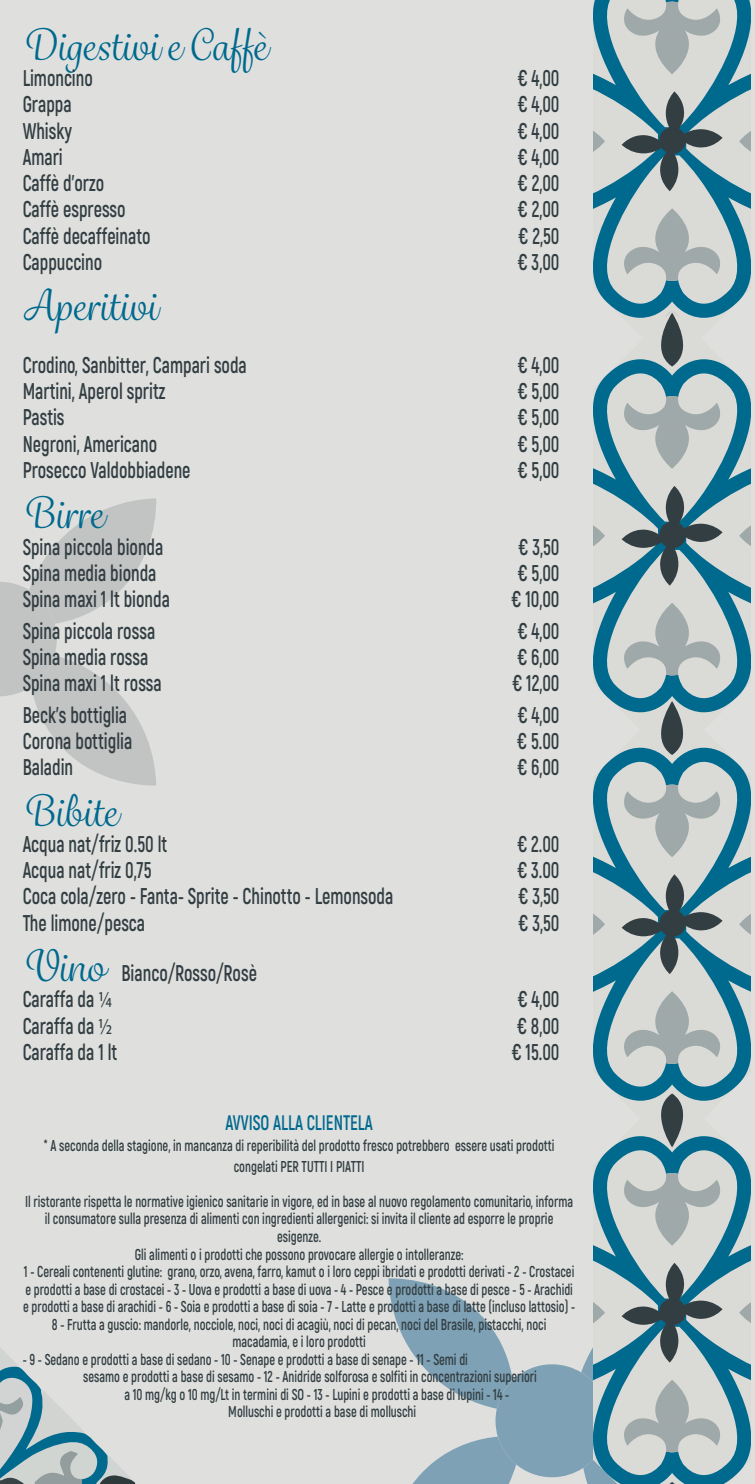
<style>
.page{position:relative;width:755px;height:1484px;background:#fff}
.page>*{position:absolute;margin:0;border:0;box-sizing:border-box;transform-origin:0 0}
.t1{font:42px "Grafolita Script";color:#00698e}
.t2{font:700 22.75px/26.2px "Akrobat";color:#333e42;scale:.8 1}
.t3{font:700 21px "Akrobat";color:#00698e;scale:.8 1}
.t4{font:700 15.75px/17.5px "Akrobat";color:#333e42;text-align:center;scale:.8 1}
.s1{font-family:"Grafolita Script";font-weight:400;font-size:42px;color:#00698e}
.s2{font-family:"Myriad Pro";font-weight:400}
</style>
<div class="page">
<div style="left:0;top:0;width:754px;height:1483px;background:#dfe0de"></div>
<svg style="left:0;top:498px;width:156px;height:287px"></svg>
<svg style="left:0;top:1348px;width:135px;height:135px"></svg>
<svg style="left:593px;top:0;width:156px;height:310px"></svg>
<svg style="left:617px;top:1px;width:108px;height:73px"></svg>
<svg style="left:593px;top:87px;width:11px;height:108px"></svg>
<svg style="left:738px;top:87px;width:11px;height:108px"></svg>
<svg style="left:617px;top:208px;width:108px;height:74px"></svg>
<svg style="left:621px;top:91px;width:101px;height:100px"></svg>
<svg style="left:616px;top:310px;width:112px;height:8px"></svg>
<svg style="left:593px;top:359px;width:156px;height:339px"></svg>
<svg style="left:617px;top:395px;width:108px;height:73px"></svg>
<svg style="left:593px;top:481px;width:11px;height:109px"></svg>
<svg style="left:738px;top:481px;width:11px;height:109px"></svg>
<svg style="left:617px;top:603px;width:108px;height:73px"></svg>
<svg style="left:621px;top:486px;width:101px;height:99px"></svg>
<svg style="left:648px;top:310px;width:47px;height:56px"></svg>
<svg style="left:593px;top:1150px;width:156px;height:333px"></svg>
<svg style="left:617px;top:1171px;width:108px;height:74px"></svg>
<svg style="left:738px;top:1258px;width:11px;height:108px"></svg>
<svg style="left:388px;top:1258px;width:337px;height:225px"></svg>
<svg style="left:608px;top:698px;width:128px;height:452px"></svg>
<svg style="left:593px;top:746px;width:156px;height:355px"></svg>
<svg style="left:617px;top:783px;width:108px;height:74px"></svg>
<svg style="left:593px;top:870px;width:11px;height:108px"></svg>
<svg style="left:738px;top:870px;width:11px;height:108px"></svg>
<svg style="left:617px;top:991px;width:108px;height:73px"></svg>
<svg style="left:621px;top:874px;width:101px;height:100px"></svg>
<svg style="left:648px;top:1089px;width:47px;height:58px"></svg>
<svg style="left:648px;top:701px;width:47px;height:58px"></svg>
<h1 class="t1" style="left:23px;top:19px;width:245px">Digestivi e Caffè</h1>
<h2 class="t2" style="left:23px;top:65px;width:89px">Limoncino</h2>
<h2 class="t2" style="left:517px;top:65px;width:54px">€ 4,00</h2>
<h2 class="t2" style="left:23px;top:91px;width:63px">Grappa</h2>
<h2 class="t2" style="left:517px;top:91px;width:54px">€ 4,00</h2>
<h2 class="t2" style="left:23px;top:117px;width:63px">Whisky</h2>
<h2 class="t2" style="left:517px;top:117px;width:54px">€ 4,00</h2>
<h2 class="t2" style="left:23px;top:144px;width:52px">Amari</h2>
<h2 class="t2" style="left:517px;top:144px;width:54px">€ 4,00</h2>
<h2 class="t2" style="left:23px;top:170px;width:103px">Caffè d'orzo</h2>
<h2 class="t2" style="left:517px;top:170px;width:54px">€ 2,00</h2>
<h2 class="t2" style="left:23px;top:196px;width:130px">Caffè espresso</h2>
<h2 class="t2" style="left:517px;top:196px;width:54px">€ 2,00</h2>
<h2 class="t2" style="left:23px;top:222px;width:161px">Caffè decaffeinato</h2>
<h2 class="t2" style="left:518px;top:222px;width:53px">€ 2,50</h2>
<h2 class="t2" style="left:23px;top:249px;width:101px">Cappuccino</h2>
<h2 class="t2" style="left:517px;top:249px;width:54px">€ 3,00</h2>
<h1 class="t1" style="left:23px;top:279px;width:135px">Aperitivi</h1>
<h2 class="t2" style="left:23px;top:352px;width:281px">Crodino, Sanbitter, Campari soda</h2>
<h2 class="t2" style="left:517px;top:352px;width:54px">€ 4,00</h2>
<h2 class="t2" style="left:23px;top:378px;width:180px">Martini, Aperol spritz</h2>
<h2 class="t2" style="left:517px;top:378px;width:54px">€ 5,00</h2>
<h2 class="t2" style="left:23px;top:404px;width:54px">Pastis</h2>
<h2 class="t2" style="left:517px;top:404px;width:54px">€ 5,00</h2>
<h2 class="t2" style="left:23px;top:430px;width:169px">Negroni, Americano</h2>
<h2 class="t2" style="left:517px;top:430px;width:54px">€ 5,00</h2>
<h2 class="t2" style="left:23px;top:457px;width:211px">Prosecco Valdobbiadene</h2>
<h2 class="t2" style="left:517px;top:457px;width:54px">€ 5,00</h2>
<h1 class="t1" style="left:23px;top:487px;width:82px">Birre</h1>
<h2 class="t2" style="left:23px;top:533px;width:177px">Spina piccola bionda</h2>
<h2 class="t2" style="left:518px;top:533px;width:53px">€ 3,50</h2>
<h2 class="t2" style="left:23px;top:559px;width:169px">Spina media bionda</h2>
<h2 class="t2" style="left:517px;top:559px;width:54px">€ 5,00</h2>
<h2 class="t2" style="left:23px;top:586px;width:185px">Spina maxi 1 lt bionda</h2>
<h2 class="t2" style="left:511px;top:586px;width:62px">€ 10,00</h2>
<h2 class="t2" style="left:23px;top:617px;width:167px">Spina piccola rossa</h2>
<h2 class="t2" style="left:517px;top:617px;width:54px">€ 4,00</h2>
<h2 class="t2" style="left:23px;top:643px;width:158px">Spina media rossa</h2>
<h2 class="t2" style="left:516px;top:643px;width:54px">€ 6,00</h2>
<h2 class="t2" style="left:23px;top:670px;width:175px">Spina maxi 1 lt rossa</h2>
<h2 class="t2" style="left:512px;top:670px;width:61px">€ 12,00</h2>
<h2 class="t2" style="left:23px;top:701px;width:132px">Beck’s bottiglia</h2>
<h2 class="t2" style="left:517px;top:701px;width:54px">€ 4,00</h2>
<h2 class="t2" style="left:23px;top:727px;width:138px">Corona bottiglia</h2>
<h2 class="t2" style="left:516px;top:727px;width:55px">€ 5.00</h2>
<h2 class="t2" style="left:23px;top:754px;width:65px">Baladin</h2>
<h2 class="t2" style="left:516px;top:754px;width:54px">€ 6,00</h2>
<h1 class="t1" style="left:23px;top:784px;width:96px">Bibite</h1>
<h2 class="t2" style="left:23px;top:830px;width:182px">Acqua nat/friz 0.50 lt</h2>
<h2 class="t2" style="left:516px;top:830px;width:54px">€ 2.00</h2>
<h2 class="t2" style="left:23px;top:857px;width:162px">Acqua nat/friz 0,75</h2>
<h2 class="t2" style="left:516px;top:857px;width:54px">€ 3.00</h2>
<h2 class="t2" style="left:23px;top:883px;width:464px">Coca cola/zero - Fanta- Sprite - Chinotto - Lemonsoda</h2>
<h2 class="t2" style="left:518px;top:883px;width:53px">€ 3,50</h2>
<h2 class="t2" style="left:23px;top:909px;width:154px">The limone/pesca</h2>
<h2 class="t2" style="left:518px;top:909px;width:53px">€ 3,50</h2>
<h2 class="t2" style="left:23px;top:959px;width:294px"><span class="s1">Vino</span> Bianco/Rosso/Rosè<br>Caraffa da <span class="s2">¼</span></h2>
<h2 class="t2" style="left:517px;top:986px;width:54px">€ 4,00</h2>
<h2 class="t2" style="left:23px;top:1012px;width:113px">Caraffa da <span class="s2">½</span></h2>
<h2 class="t2" style="left:516px;top:1012px;width:55px">€ 8,00</h2>
<h2 class="t2" style="left:23px;top:1038px;width:120px">Caraffa da 1 lt</h2>
<h2 class="t2" style="left:511px;top:1038px;width:61px">€ 15.00</h2>
<h3 class="t3" style="left:225px;top:1109px;width:186px">AVVISO ALLA CLIENTELA</h3>
<p class="t4" style="left:44px;top:1134px;width:639px;line-height:21px">* A seconda della stagione, in mancanza di reperibilità del prodotto fresco potrebbero essere usati prodotti congelati PER TUTTI I PIATTI</p>
<p class="t4" style="left:23px;top:1192px;width:691px">Il ristorante rispetta le normative igienico sanitarie in vigore, ed in base al nuovo regolamento comunitario, informa il consumatore sulla presenza di alimenti con ingredienti allergenici: si invita il cliente ad esporre le proprie esigenze.<br>Gli alimenti o i prodotti che possono provocare allergie o intolleranze:<br>1 - Cereali contenenti glutine: grano, orzo, avena, farro, kamut o i loro ceppi ibridati e prodotti derivati - 2 - Crostacei e prodotti a base di crostacei - 3 - Uova e prodotti a base di uova - 4 - Pesce e prodotti a base di pesce - 5 - Arachidi e prodotti a base di arachidi - 6 - Soia e prodotti a base di soia - 7 - Latte e prodotti a base di latte (incluso lattosio) - 8 - Frutta a guscio: mandorle, nocciole, noci, noci di acagiù, noci di pecan, noci del Brasile, pistacchi, noci macadamia, e i loro prodotti</p>
<p class="t4" style="left:23px;top:1350px;width:557px">- 9 - Sedano e prodotti a base di sedano - 10 - Senape e prodotti a base di senape - 11 - Semi di</p>
<p class="t4" style="left:83px;top:1367px;width:568px">sesamo e prodotti a base di sesamo - 12 - Anidride solforosa e solfiti in concentrazioni superiori</p>
<p class="t4" style="left:124px;top:1385px;width:482px">a 10 mg/kg o 10 mg/Lt in termini di SO - 13 - Lupini e prodotti a base di lupini - 14 -</p>
<p class="t4" style="left:228px;top:1402px;width:236px">Molluschi e prodotti a base di molluschi</p>
</div>
